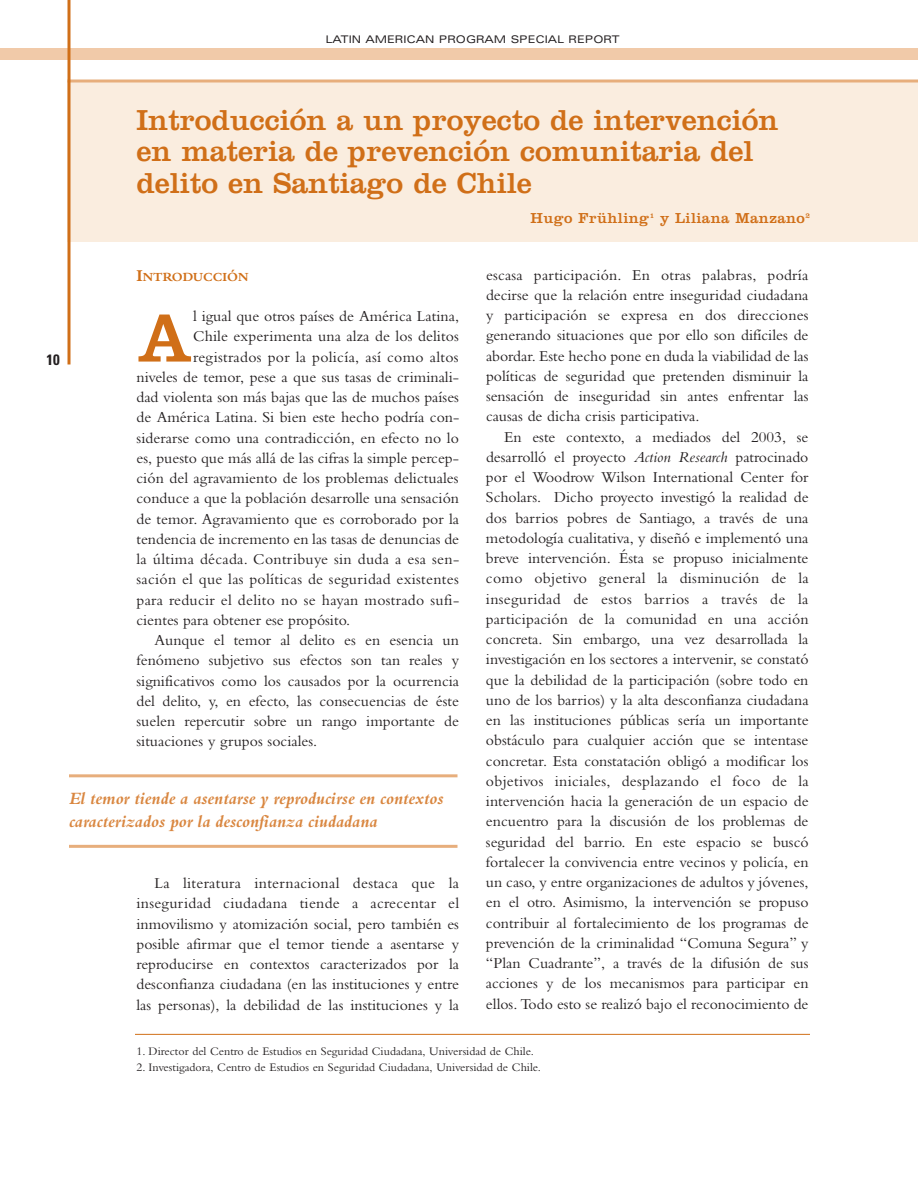
<style>
.page{position:relative;width:918px;height:1188px;background:#fff}
.page>*{position:absolute;margin:0;border:0;box-sizing:border-box;transform-origin:0 0}
.t1{font:70.95px "Clarendon";color:#d06f18}
.t2{font:30px/31.5px "Clarendon";color:#d06f18}
.t3{font:italic 700 18px/22.5px "Bembo";letter-spacing:-.005em;color:#d9863f}
.t4{font:15.75px/20.2px "Bembo";color:#231f20;text-align:justify}
.t5{font:15.75px "Bembo";letter-spacing:.02em;color:#231f20}
.t6{font:15px "Clarendon";letter-spacing:.03em;color:#d06f18}
.t7{font:700 condensed 15px "Univers";color:#231f20}
.t8{font:700 12.9px "Bembo";color:#d06f18}
.t9{font:12px "Bembo";color:#231f20}
.t10{font:expanded 10.5px "Univers";color:#231f20}
.s1{font-size:17.25px}
.s2{font-style:italic}
</style>
<div class="page">
<div style="left:0;top:48px;width:918px;height:12px;background:#f1caa9"></div>
<div style="left:68px;top:81px;width:850px;height:161px;background:#faeddf"></div>
<hr style="left:68px;top:80px;width:850px;height:2px;background:#e7ae7c">
<hr style="left:135px;top:1034px;width:675px;height:1px;background:#d06f18">
<hr style="left:69px;top:774px;width:389px;height:3px;background:#e7ae7c">
<hr style="left:69px;top:845px;width:389px;height:3px;background:#e7ae7c">
<hr style="left:68px;top:0;width:3px;height:364px;background:#d06f18">
<p class="t10" style="left:325px;top:35px;width:296px">LATIN AMERICAN PROGRAM SPECIAL REPORT</p>
<h2 class="t2" style="left:136px;top:107px;width:644px">Introducción a un proyecto de intervención en materia de prevención comunitaria del delito en Santiago de Chile</h2>
<p class="t6" style="left:530px;top:213px;width:281px">Hugo Frühling<sup>1</sup> y Liliana Manzano<sup>2</sup></p>
<p class="t7" style="left:47px;top:354px;width:15px">10</p>
<p class="t8" style="left:136px;top:272px;width:114px"><span class="s1">I</span>NTRODUCCIÓN</p>
<h1 class="t1" style="left:137px;top:315px;width:57px">A</h1>
<p class="t4" style="left:193px;top:308px;width:268px">l igual que otros países de América Latina,</p>
<p class="t4" style="left:193px;top:328px;width:267px">Chile experimenta una alza de los delitos</p>
<p class="t5" style="left:193px;top:351px;width:267px">registrados por la policía, así como altos</p>
<p class="t4" style="left:137px;top:368px;width:324px">niveles de temor, pese a que sus tasas de criminali-</p>
<p class="t4" style="left:137px;top:389px;width:324px">dad violenta son más bajas que las de muchos países</p>
<p class="t4" style="left:137px;top:409px;width:324px">de América Latina. Si bien este hecho podría con-</p>
<p class="t4" style="left:137px;top:429px;width:324px">siderarse como una contradicción, en efecto no lo</p>
<p class="t4" style="left:137px;top:449px;width:324px">es, puesto que más allá de las cifras la simple percep-</p>
<p class="t4" style="left:137px;top:470px;width:324px">ción del agravamiento de los problemas delictuales</p>
<p class="t4" style="left:137px;top:490px;width:324px">conduce a que la población desarrolle una sensación</p>
<p class="t4" style="left:137px;top:510px;width:324px">de temor. Agravamiento que es corroborado por la</p>
<p class="t4" style="left:137px;top:530px;width:324px">tendencia de incremento en las tasas de denuncias de</p>
<p class="t5" style="left:137px;top:554px;width:324px">la última década. Contribuye sin duda a esa sen-</p>
<p class="t5" style="left:137px;top:574px;width:324px">sación el que las políticas de seguridad existentes</p>
<p class="t5" style="left:137px;top:594px;width:324px">para reducir el delito no se hayan mostrado sufi-</p>
<p class="t4" style="left:137px;top:611px;width:215px">cientes para obtener ese propósito.</p>
<p class="t4" style="left:155px;top:632px;width:306px">Aunque el temor al delito es en esencia un</p>
<p class="t4" style="left:137px;top:652px;width:324px">fenómeno subjetivo sus efectos son tan reales y</p>
<p class="t4" style="left:137px;top:672px;width:324px">significativos como los causados por la ocurrencia</p>
<p class="t4" style="left:137px;top:692px;width:324px">del delito, y, en efecto, las consecuencias de éste</p>
<p class="t4" style="left:137px;top:713px;width:324px">suelen repercutir sobre un rango importante de</p>
<p class="t4" style="left:137px;top:733px;width:182px">situaciones y grupos sociales.</p>
<p class="t3" style="left:69px;top:789px;width:376px">El temor tiende a asentarse y reproducirse en contextos caracterizados por la desconfianza ciudadana</p>
<p class="t4" style="left:137px;top:875px;width:324px;text-indent:18px">La literatura internacional destaca que la inseguridad ciudadana tiende a acrecentar el inmovilismo y atomización social, pero también es posible afirmar que el temor tiende a asentarse y reproducirse en contextos caracterizados por la desconfianza ciudadana (en las instituciones y entre las personas), la debilidad de las instituciones y la</p>
<p class="t4" style="left:486px;top:266px;width:324px">escasa participación. En otras palabras, podría decirse que la relación entre inseguridad ciudadana y participación se expresa en dos direcciones generando situaciones que por ello son difíciles de abordar. Este hecho pone en duda la viabilidad de las políticas de seguridad que pretenden disminuir la sensación de inseguridad sin antes enfrentar las causas de dicha crisis participativa.</p>
<p class="t4" style="left:486px;top:428px;width:324px;text-indent:18px">En este contexto, a mediados del 2003, se desarrolló el proyecto <span class="s2">Action Research</span> patrocinado por el Woodrow Wilson International Center for Scholars. Dicho proyecto investigó la realidad de dos barrios pobres de Santiago, a través de una metodología cualitativa, y diseñó e implementó una breve intervención. Ésta se propuso inicialmente como objetivo general la disminución de la inseguridad de estos barrios a través de la participación de la comunidad en una acción concreta. Sin embargo, una vez desarrollada la investigación en los sectores a intervenir, se constató que la debilidad de la participación (sobre todo en uno de los barrios) y la alta desconfianza ciudadana en las instituciones públicas sería un importante obstáculo para cualquier acción que se intentase concretar. Esta constatación obligó a modificar los objetivos iniciales, desplazando el foco de la intervención hacia la generación de un espacio de encuentro para la discusión de los problemas de seguridad del barrio. En este espacio se buscó fortalecer la convivencia entre vecinos y policía, en un caso, y entre organizaciones de adultos y jóvenes, en el otro. Asimismo, la intervención se propuso contribuir al fortalecimiento de los programas de prevención de la criminalidad “Comuna Segura” y “Plan Cuadrante”, a través de la difusión de sus acciones y de los mecanismos para participar en ellos. Todo esto se realizó bajo el reconocimiento de</p>
<p class="t9" style="left:136px;top:1047px;width:399px">1. Director del Centro de Estudios en Seguridad Ciudadana, Universidad de Chile.</p>
<p class="t9" style="left:136px;top:1063px;width:406px">2. Investigadora, Centro de Estudios en Seguridad Ciudadana, Universidad de Chile.</p>
</div>
